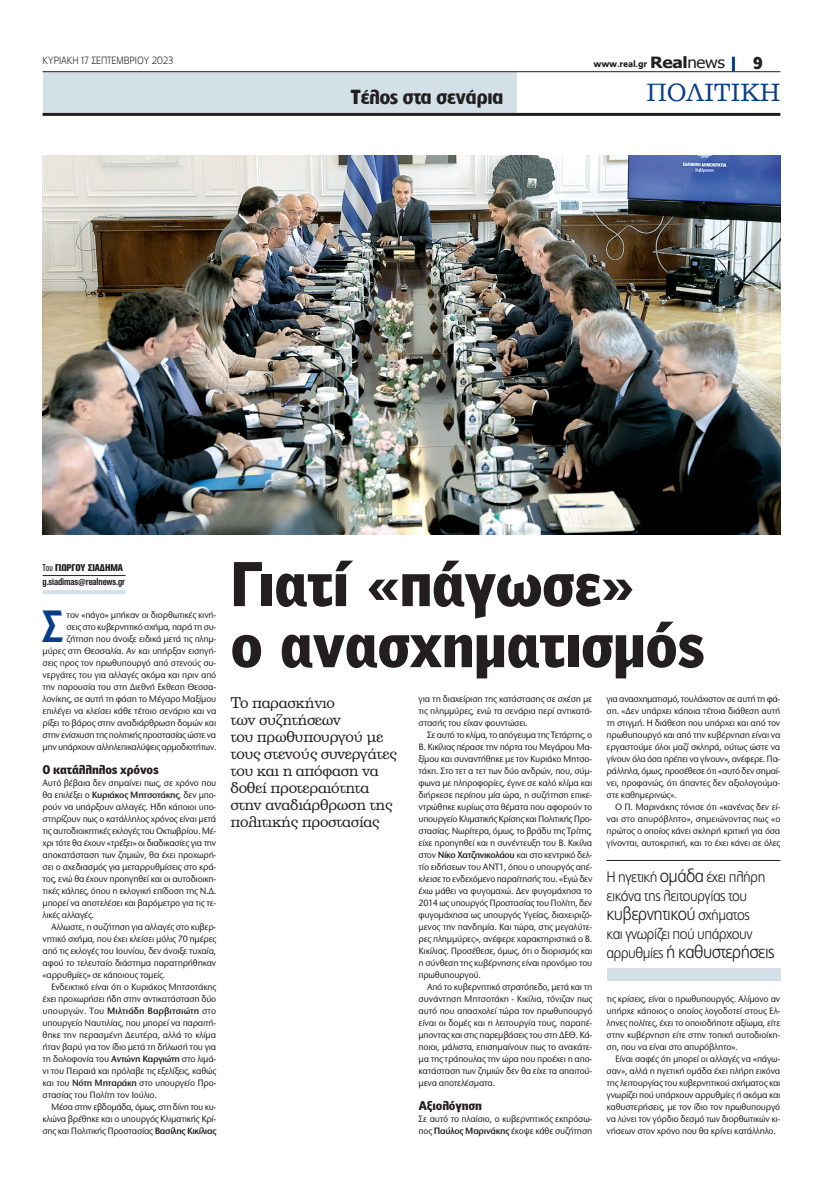
<style>
.page{position:relative;width:823px;height:1191px;background:#fff}
.page>*{position:absolute;margin:0;border:0;box-sizing:border-box;transform-origin:0 0}
.t1{font:900 60px/61px "PF Bell Gothic Text";letter-spacing:-.01em;color:#231f20;scale:.96 1}
.t2{font:500 42px "PF Lounge";color:#083e89}
.t3{font:24px "PF Clarendon";color:#083e89;scale:.96 1}
.t4{font:700 19px "PF Lounge";color:#231f20}
.t5{font:300 18px "PF Catalog";letter-spacing:-.035em;color:#231f20;scale:.93 1}
.t6{font:700 16px "PF Lounge";color:#231f20}
.t7{font:15px/17px "PF Clarendon";letter-spacing:-.02em;color:#231f20}
.t8{font:300 15px/19px "PF Catalog";letter-spacing:-.035em;color:#231f20;scale:.93 1}
.t9{font:900 12px "PF Bell Gothic Text";letter-spacing:-.015em;color:#231f20}
.t10{font:300 10px "PF Lounge";letter-spacing:-.005em;color:#231f20;scale:.96 1}
.t11{font:700 10px "PF Akzidenz Text Cond";letter-spacing:-.01em;color:#231f20}
.t12{font:900 10px "PF Akzidenz Text Cond";letter-spacing:-.01em;color:#231f20}
.t13{font:500 9.6px/12px "Stone Sans ITC Hel";letter-spacing:-.025em;color:#231f20;text-align:justify;scale:.95 1}
.t14{font:900 9px "PF Catalog";letter-spacing:-.02em;color:#231f20;scale:.96 1}
.s1{font-family:"Tahoma";font-weight:700;font-size:15.5px}
.s2{font-family:"Tahoma";font-weight:400;font-size:15.5px}
.s3{font-weight:400}
.s4{font-weight:600}
.s5{font-size:18px}
.s6{font-size:15px}
</style>
<div class="page">
<div style="left:43px;top:72px;width:473px;height:41px;background:#d4e0e7"></div>
<hr style="left:43px;top:71px;width:737px;height:1px;background:#231f20">
<hr style="left:43px;top:113px;width:737px;height:3px;background:#231f20">
<hr style="left:731px;top:57px;width:3px;height:14px;background:#083e89">
<img style="left:43px;top:156px;width:737px;height:378px">
<hr style="left:43px;top:575px;width:82px;height:1px;background:#231f20">
<hr style="left:43px;top:590px;width:82px;height:4px;background:#d4e0e7">
<div style="left:606px;top:968px;width:174px;height:12px;background:#d4e0e7"></div>
<hr style="left:606px;top:860px;width:174px;height:1px;background:#231f20">
<p class="t10" style="left:43px;top:55px;width:138px">κυριακη 17 σεπτεμβριου 2023</p>
<p class="t14" style="left:593px;top:59px;width:138px">www.real.gr <span class="s1">Real</span><span class="s2">news</span></p>
<h3 class="t6" style="left:752px;top:54px;width:11px">9</h3>
<h3 class="t4" style="left:350px;top:86px;width:154px">Τέλος στα σενάρια</h3>
<h3 class="t3" style="left:646px;top:80px;width:141px">πολιτικη</h3>
<p class="t12" style="left:43px;top:562px;width:82px"><span class="s3">Του</span> ΓΙΩΡΓΟΥ ΣΙΑΔΗΜΑ</p>
<p class="t11" style="left:43px;top:576px;width:84px">g.siadimas@realnews.gr</p>
<h2 class="t2" style="left:43px;top:603px;width:22px">Σ</h2>
<p class="t13" style="left:43px;top:609px;width:184px;text-align:right">τον «πάγο» μπήκαν οι διορθωτικές κινή-<br>σεις στο κυβερνητικό σχήμα, παρά τη συ&shy;ζήτηση που άνοιξε ειδικά μετά τις πλημ&shy;μύρες στη Θεσσαλία. Αν και υπήρξαν εισηγή&shy;σεις προς τον πρωθυπουργό από στενούς συ&shy;νεργάτες του για αλλαγές ακόμα και πριν από την παρουσία του στη Διεθνή Εκθεση Θεσσα&shy;λονίκης, σε αυτή τη φάση το Μέγαρο Μαξίμου επιλέγει να κλείσει κάθε τέτοιο σενάριο και να ρίξει το βάρος στην αναδιάρθρωση δομών και στην ενίσχυση της πολιτικής προστασίας ώστε να μην υπάρχουν αλληλεπικαλύψεις αρμοδιοτήτων.</p>
<p class="t9" style="left:43px;top:762px;width:118px">Ο κατάλληλος χρόνος</p>
<p class="t13" style="left:43px;top:777px;width:184px">Αυτό βέβαια δεν σημαίνει πως, σε χρόνο που θα επιλέξει ο <span class="s4">Κυριάκος Μητσοτάκης</span>, δεν μπο&shy;ρούν να υπάρξουν αλλαγές. Ηδη κάποιοι υπο&shy;στηρίζουν πως ο κατάλληλος χρόνος είναι μετά τις αυτοδιοικητικές εκλογές του Οκτωβρίου. Μέ&shy;χρι τότε θα έχουν «τρέξει» οι διαδικασίες για την αποκατάσταση των ζημιών, θα έχει προχωρή&shy;σει ο σχεδιασμός για μεταρρυθμίσεις στο κρά&shy;τος, ενώ θα έχουν προηγηθεί και οι αυτοδιοικη&shy;τικές κάλπες, όπου η εκλογική επίδοση της Ν.Δ. μπορεί να αποτελέσει και βαρόμετρο για τις τε&shy;λικές αλλαγές.</p>
<p class="t13" style="left:43px;top:921px;width:184px;text-indent:8px">Αλλωστε, η συζήτηση για αλλαγές στο κυβερ&shy;νητικό σχήμα, που έχει κλείσει μόλις 70 ημέρες από τις εκλογές του Ιουνίου, δεν άνοιξε τυχαία, αφού το τελευταίο διάστημα παρατηρήθηκαν «αρρυθμίες» σε κάποιους τομείς.</p>
<p class="t13" style="left:43px;top:981px;width:184px;text-indent:8px">Ενδεικτικό είναι ότι ο Κυριάκος Μητσοτάκης έχει προχωρήσει ήδη στην αντικατάσταση δύο υπουργών. Του <span class="s4">Μιλτιάδη Βαρβιτσιώτη</span> στο υπουργείο Ναυτιλίας, που μπορεί να παραιτή&shy;θηκε την περασμένη Δευτέρα, αλλά το κλίμα ήταν βαρύ για τον ίδιο μετά τη δήλωσή του για τη δολοφονία του <span class="s4">Αντώνη Καργιώτη</span> στο λιμά&shy;νι του Πειραιά και πρόλαβε τις εξελίξεις, καθώς και του <span class="s4">Νότη Μηταράκη</span> στο υπουργείο Προ&shy;στασίας του Πολίτη τον Ιούλιο.</p>
<p class="t13" style="left:43px;top:1101px;width:184px;text-indent:8px">Μέσα στην εβδομάδα, όμως, στη δίνη του κυ&shy;κλώνα βρέθηκε και ο υπουργός Κλιματικής Κρί&shy;σης και Πολιτικής Προστασίας <span class="s4">Βασίλης Κικίλιας</span></p>
<h1 class="t1" style="left:230px;top:552px;width:495px">Γιατί «πάγωσε»<br>ο ανασχηματισμός</h1>
<h3 class="t7" style="left:230px;top:695px;width:168px">Το παρασκήνιο<br>των συζητήσεων<br>του πρωθυπουργού με τους στενούς συνεργάτες του και η απόφαση να δοθεί προτεραιότητα στην αναδιάρθρωση της πολιτικής προστασίας</h3>
<p class="t13" style="left:606px;top:693px;width:184px">για ανασχηματισμό, τουλάχιστον σε αυτή τη φά&shy;ση. «Δεν υπάρχει κάποια τέτοια διάθεση αυτή τη στιγμή. Η διάθεση που υπάρχει και από τον πρωθυπουργό και από την κυβέρνηση είναι να εργαστούμε όλοι μαζί σκληρά, ούτως ώστε να γίνουν όλα όσα πρέπει να γίνουν», ανέφερε. Πα&shy;ράλληλα, όμως, προσέθεσε ότι «αυτό δεν σημαί&shy;νει, προφανώς, ότι άπαντες δεν αξιολογούμα&shy;στε καθημερινώς».</p>
<p class="t13" style="left:606px;top:801px;width:184px;text-indent:8px">Ο Π. Μαρινάκης τόνισε ότι «κανένας δεν εί&shy;ναι στο απυρόβλητο», σημειώνοντας πως «ο πρώτος ο οποίος κάνει σκληρή κριτική για όσα γίνονται, αυτοκριτική, και το έχει κάνει σε όλες</p>
<p class="t13" style="left:418px;top:693px;width:184px">για τη διαχείριση της κατάστασης σε σχέση με τις πλημμύρες, ενώ τα σενάρια περί αντικατά&shy;στασής του είχαν φουντώσει.</p>
<p class="t13" style="left:418px;top:729px;width:184px;text-indent:8px">Σε αυτό το κλίμα, το απόγευμα της Τετάρτης, ο Β. Κικίλιας πέρασε την πόρτα του Μεγάρου Μα&shy;ξίμου και συναντήθηκε με τον Κυριάκο Μητσο&shy;τάκη. Στο τετ α τετ των δύο ανδρών, που, σύμ&shy;φωνα με πληροφορίες, έγινε σε καλό κλίμα και διήρκεσε περίπου μία ώρα, η συζήτηση επικε&shy;ντρώθηκε κυρίως στα θέματα που αφορούν το υπουργείο Κλιματικής Κρίσης και Πολιτικής Προ&shy;στασίας. Νωρίτερα, όμως, το βράδυ της Τρίτης, είχε προηγηθεί και η συνέντευξη του Β. Κικίλια στον <span class="s4">Νίκο Χατζηνικολάου</span> και στο κεντρικό δελ&shy;τίο ειδήσεων του ΑΝΤ1, όπου ο υπουργός απέ&shy;κλεισε το ενδεχόμενο παραίτησής του. «Εγώ δεν έχω μάθει να φυγομαχώ. Δεν φυγομάχησα το 2014 ως υπουργός Προστασίας του Πολίτη, δεν φυγομάχησα ως υπουργός Υγείας, διαχειριζό&shy;μενος την πανδημία. Και τώρα, στις μεγαλύτε&shy;ρες πλημμύρες», ανέφερε χαρακτηριστικά ο Β.<br>Κικίλιας. Προσέθεσε, όμως, ότι ο διορισμός και η σύνθεση της κυβέρνησης είναι προνόμιο του πρωθυπουργού.</p>
<p class="t13" style="left:418px;top:981px;width:184px;text-indent:8px">Από το κυβερνητικό στρατόπεδο, μετά και τη συνάντηση Μητσοτάκη - Κικίλια, τόνιζαν πως αυτό που απασχολεί τώρα τον πρωθυπουργό είναι οι δομές και η λειτουργία τους, παραπέ&shy;μποντας και στις παρεμβάσεις του στη ΔΕΘ. Κά&shy;ποιοι, μάλιστα, επισημαίνουν πως το ανακάτε&shy;μα της τράπουλας την ώρα που προέχει η απο&shy;κατάσταση των ζημιών δεν θα είχε τα απαιτού&shy;μενα αποτελέσματα.</p>
<p class="t9" style="left:418px;top:1098px;width:65px">Αξιολόγηση</p>
<p class="t13" style="left:418px;top:1113px;width:184px">Σε αυτό το πλαίσιο, ο κυβερνητικός εκπρόσω&shy;πος <span class="s4">Παύλος Μαρινάκης</span> έκοψε κάθε συζήτηση</p>
<h3 class="t8" style="left:606px;top:867px;width:172px">Η ηγετική <span class="s5">ομάδα</span> έχει πλήρη εικόνα της λειτουργίας του</h3>
<h3 class="t5" style="left:606px;top:903px;width:155px">κυβερνητικού <span class="s6">σχήματος</span></h3>
<h3 class="t8" style="left:606px;top:924px;width:158px">και γνωρίζει πού υπάρχουν</h3>
<h3 class="t5" style="left:606px;top:941px;width:182px"><span class="s6">αρρυθμίες</span> ή καθυστερήσεις</h3>
<p class="t13" style="left:606px;top:993px;width:184px">τις κρίσεις, είναι ο πρωθυπουργός. Αλίμονο αν υπήρχε κάποιος ο οποίος λογοδοτεί στους Ελ&shy;ληνες πολίτες, έχει το οποιοδήποτε αξίωμα, είτε στην κυβέρνηση είτε στην τοπική αυτοδιοίκη&shy;ση, που να είναι στο απυρόβλητο».</p>
<p class="t13" style="left:606px;top:1053px;width:184px;text-indent:8px">Είναι σαφές ότι μπορεί οι αλλαγές να «πάγω&shy;σαν», αλλά η ηγετική ομάδα έχει πλήρη εικόνα της λειτουργίας του κυβερνητικού σχήματος και γνωρίζει πού υπάρχουν αρρυθμίες ή ακόμα και καθυστερήσεις, με τον ίδιο τον πρωθυπουργό να λύνει τον γόρδιο δεσμό των διορθωτικών κι&shy;νήσεων στον χρόνο που θα κρίνει κατάλληλο.</p>
</div>
